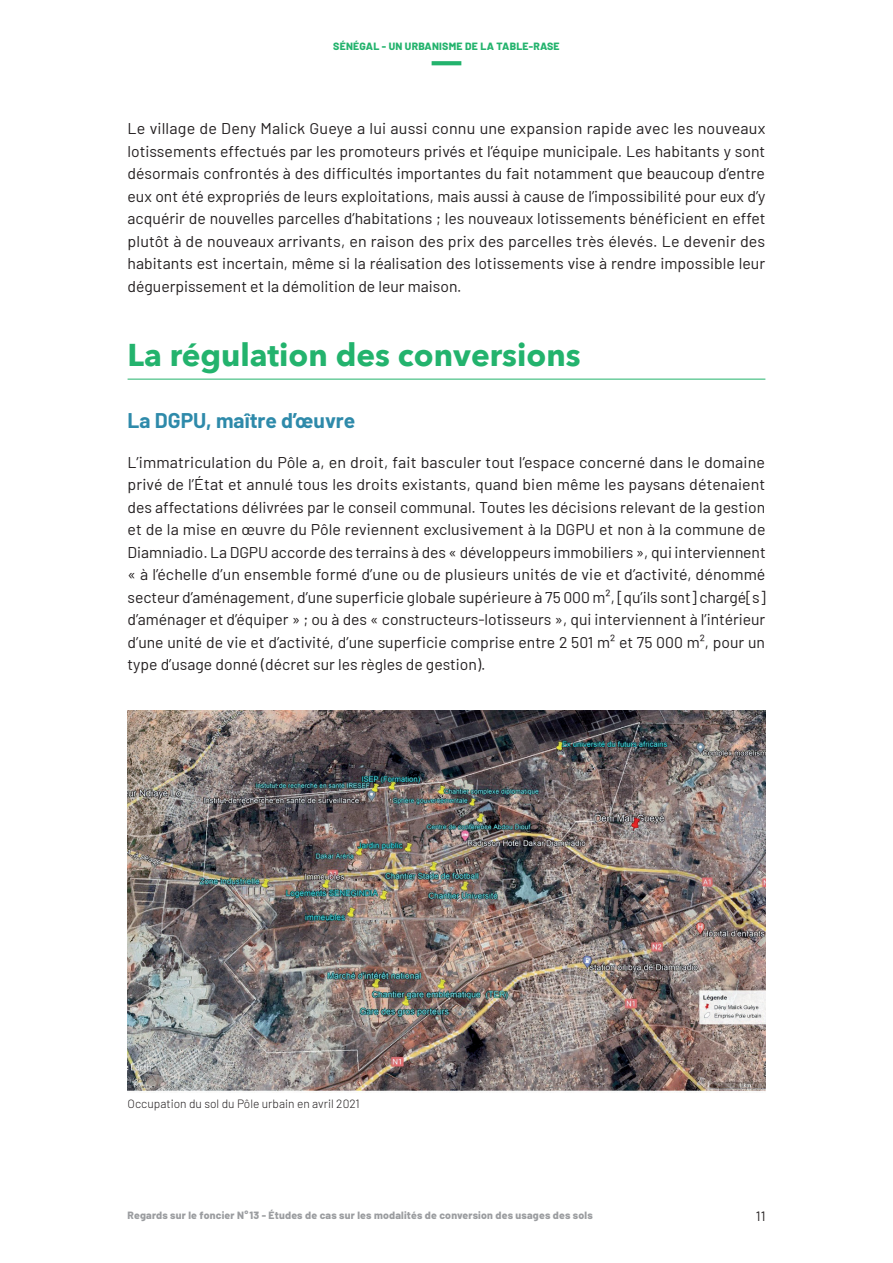
<style>
.page{position:relative;width:893px;height:1263px;background:#fff}
.page>*{position:absolute;margin:0;border:0;box-sizing:border-box;transform-origin:0 0}
.t1{font:700 31.5px "Avenir Next";color:#23b36d}
.t2{font:700 20.85px "Barlow";color:#2e8aaa}
.t3{font:15.6px/22.5px "Barlow";color:#231f20;text-align:justify}
.t4{font:13.5px "Barlow";color:#231f20}
.t5{font:300 12px "Barlow";color:#231f20}
.t6{font:800 10.5px "Barlow";letter-spacing:.02em;color:#9b9da0}
.t7{font:800 10.5px "Barlow";letter-spacing:.02em;color:#23b36d}
</style>
<div class="page">
<svg style="left:432px;top:61px;width:29px;height:4px"></svg>
<hr style="left:128px;top:379px;width:637px;height:1px;background:#23b36d">
<img style="left:128px;top:711px;width:637px;height:382px">
<p class="t7" style="left:333px;top:38px;width:228px">SÉNÉGAL - UN URBANISME DE LA TABLE-RASE</p>
<p class="t3" style="left:128px;top:116px;width:639px">Le village de Deny Malick Gueye a lui aussi connu une expansion rapide avec les nouveaux lotissements effectués par les promoteurs privés et l’équipe municipale. Les habitants y sont désormais confrontés à des difficultés importantes du fait notamment que beaucoup d’entre eux ont été expropriés de leurs exploitations, mais aussi à cause de l’impossibilité pour eux d’y acquérir de nouvelles parcelles d’habitations ; les nouveaux lotissements bénéficient en effet plutôt à de nouveaux arrivants, en raison des prix des parcelles très élevés. Le devenir des habitants est incertain, même si la réalisation des lotissements vise à rendre impossible leur déguerpissement et la démolition de leur maison.</p>
<h1 class="t1" style="left:128px;top:328px;width:455px">La régulation des conversions</h1>
<h2 class="t2" style="left:128px;top:405px;width:229px">La DGPU, maître d’œuvre</h2>
<p class="t3" style="left:128px;top:450px;width:640px">L’immatriculation du Pôle a, en droit, fait basculer tout l’espace concerné dans le domaine privé de l’État et annulé tous les droits existants, quand bien même les paysans détenaient des affectations délivrées par le conseil communal. Toutes les décisions relevant de la gestion et de la mise en œuvre du Pôle reviennent exclusivement à la DGPU et non à la commune de Diamniadio. La DGPU accorde des terrains à des « développeurs immobiliers », qui interviennent « à l’échelle d’un ensemble formé d’une ou de plusieurs unités de vie et d’activité, dénommé secteur d’aménagement, d’une superficie globale supérieure à 75 000 m², [qu’ils sont] chargé[s] d’aménager et d’équiper » ; ou à des « constructeurs-lotisseurs », qui interviennent à l’intérieur d’une unité de vie et d’activité, d’une superficie comprise entre 2 501 m² et 75 000 m², pour un type d’usage donné (décret sur les règles de gestion).</p>
<p class="t5" style="left:128px;top:1095px;width:234px">Occupation du sol du Pôle urbain en avril 2021</p>
<p class="t6" style="left:128px;top:1208px;width:467px">Regards sur le foncier N°13 - Études de cas sur les modalités de conversion des usages des sols</p>
<p class="t4" style="left:756px;top:1207px;width:11px">11</p>
</div>
